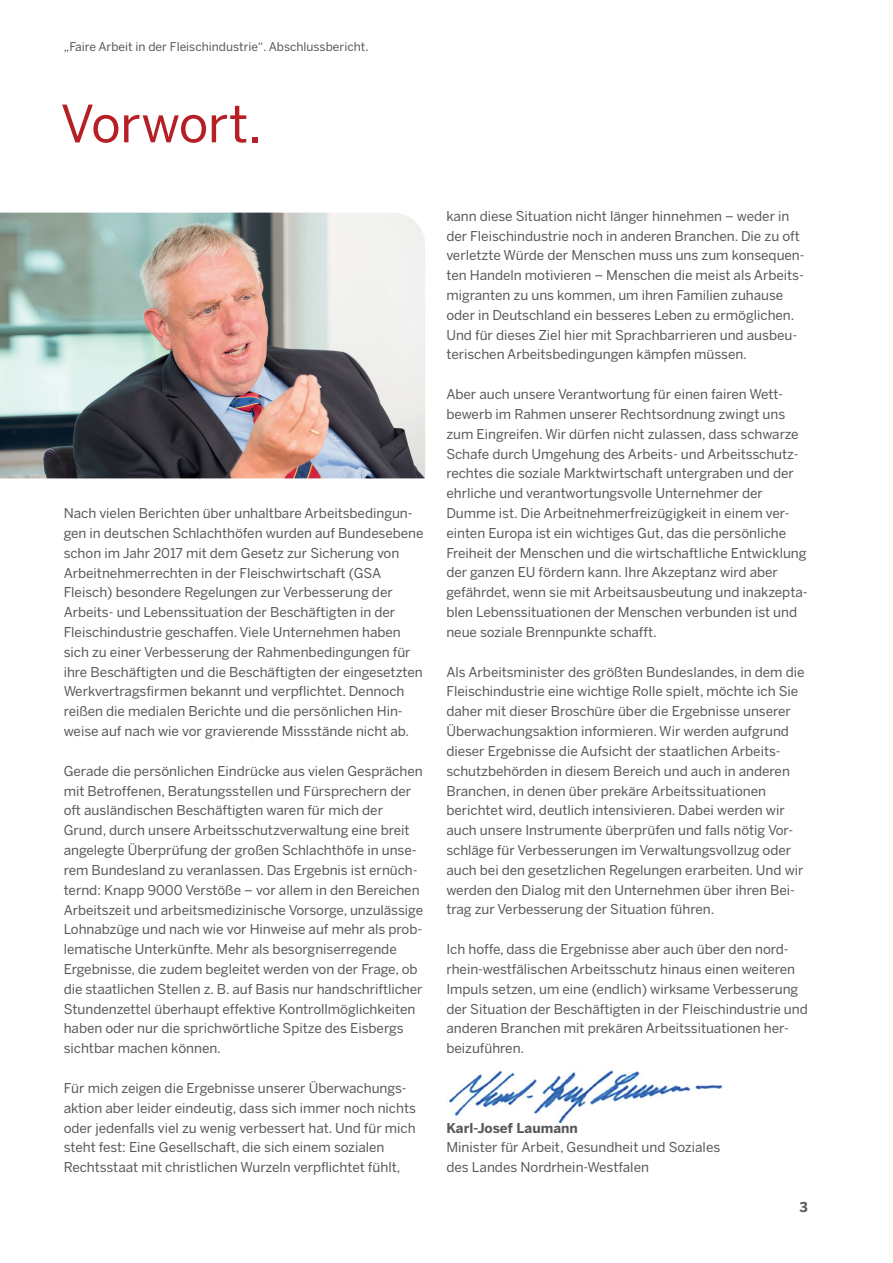
<style>
.page{position:relative;width:893px;height:1263px;background:#fff}
.page>*{position:absolute;margin:0;border:0;box-sizing:border-box;transform-origin:0 0}
.t1{font:51px "Benton Sans";letter-spacing:-.01em;color:#b62024}
.t2{font:13.5px/19.8px "Benton Sans";letter-spacing:-.005em;color:#57585a}
.t3{font:700 13.5px "Benton Sans";color:#57585a}
.t4{font:12px "Benton Sans";color:#57585a}
</style>
<div class="page">
<img style="left:449px;top:1070px;width:274px;height:54px">
<img style="left:0;top:213px;width:425px;height:265px">
<p class="t4" style="left:64px;top:40px;width:306px">„Faire Arbeit in der Fleischindustrie“. Abschlussbericht.</p>
<h1 class="t1" style="left:60px;top:94px;width:203px">Vorwort.</h1>
<p class="t2" style="left:64px;top:503px;width:361px">Nach vielen Berichten über unhaltbare Arbeitsbedingun&shy;gen in deutschen Schlachthöfen wurden auf Bundesebene schon im Jahr 2017 mit dem Gesetz zur Sicherung von Arbeitnehmerrechten in der Fleischwirtschaft (GSA Fleisch) besondere Regelungen zur Verbesserung der Arbeits- und Lebenssituation der Beschäftigten in der Fleischindustrie geschaffen. Viele Unternehmen haben sich zu einer Verbesserung der Rahmenbedingungen für ihre Beschäftigten und die Beschäftigten der eingesetzten Werkvertragsfirmen bekannt und verpflichtet. Dennoch reißen die medialen Berichte und die persönlichen Hin&shy;weise auf nach wie vor gravierende Missstände nicht ab.</p>
<p class="t2" style="left:64px;top:761px;width:361px">Gerade die persönlichen Eindrücke aus vielen Gesprächen mit Betroffenen, Beratungsstellen und Fürsprechern der oft ausländischen Beschäftigten waren für mich der Grund, durch unsere Arbeitsschutzverwaltung eine breit angelegte Überprüfung der großen Schlachthöfe in unse&shy;rem Bundesland zu veranlassen. Das Ergebnis ist ernüch&shy;ternd: Knapp 9000 Verstöße – vor allem in den Bereichen Arbeitszeit und arbeitsmedizinische Vorsorge, unzulässige Lohnabzüge und nach wie vor Hinweise auf mehr als prob&shy;lematische Unterkünfte. Mehr als besorgniserregende Ergebnisse, die zudem begleitet werden von der Frage, ob die staatlichen Stellen z. B. auf Basis nur handschriftlicher Stundenzettel überhaupt effektive Kontrollmöglichkeiten haben oder nur die sprichwörtliche Spitze des Eisbergs sichtbar machen können.</p>
<p class="t2" style="left:64px;top:1078px;width:354px">Für mich zeigen die Ergebnisse unserer Überwachungs&shy;aktion aber leider eindeutig, dass sich immer noch nichts oder jedenfalls viel zu wenig verbessert hat. Und für mich steht fest: Eine Gesellschaft, die sich einem sozialen Rechtsstaat mit christlichen Wurzeln verpflichtet fühlt,</p>
<p class="t2" style="left:446px;top:206px;width:360px">kann diese Situation nicht länger hinnehmen – weder in der Fleischindustrie noch in anderen Branchen. Die zu oft verletzte Würde der Menschen muss uns zum konsequen&shy;ten Handeln motivieren – Menschen die meist als Arbeits&shy;migranten zu uns kommen, um ihren Familien zuhause oder in Deutschland ein besseres Leben zu ermöglichen.<br>Und für dieses Ziel hier mit Sprachbarrieren und ausbeu&shy;terischen Arbeitsbedingungen kämpfen müssen.</p>
<p class="t2" style="left:446px;top:384px;width:363px">Aber auch unsere Verantwortung für einen fairen Wett&shy;bewerb im Rahmen unserer Rechtsordnung zwingt uns zum Eingreifen. Wir dürfen nicht zulassen, dass schwarze Schafe durch Umgehung des Arbeits- und Arbeitsschutz&shy;rechtes die soziale Marktwirtschaft untergraben und der ehrliche und verantwortungsvolle Unternehmer der Dumme ist. Die Arbeitnehmerfreizügigkeit in einem ver&shy;einten Europa ist ein wichtiges Gut, das die persönliche Freiheit der Menschen und die wirtschaftliche Entwicklung der ganzen EU fördern kann. Ihre Akzeptanz wird aber gefährdet, wenn sie mit Arbeitsausbeutung und inakzepta&shy;blen Lebenssituationen der Menschen verbunden ist und neue soziale Brennpunkte schafft.</p>
<p class="t2" style="left:446px;top:662px;width:360px">Als Arbeitsminister des größten Bundeslandes, in dem die Fleischindustrie eine wichtige Rolle spielt, möchte ich Sie daher mit dieser Broschüre über die Ergebnisse unserer Überwachungsaktion informieren. Wir werden aufgrund dieser Ergebnisse die Aufsicht der staatlichen Arbeits&shy;schutzbehörden in diesem Bereich und auch in anderen Branchen, in denen über prekäre Arbeitssituationen berichtet wird, deutlich intensivieren. Dabei werden wir auch unsere Instrumente überprüfen und falls nötig Vor&shy;schläge für Verbesserungen im Verwaltungsvollzug oder auch bei den gesetzlichen Regelungen erarbeiten. Und wir werden den Dialog mit den Unternehmen über ihren Bei&shy;trag zur Verbesserung der Situation führen.</p>
<p class="t2" style="left:446px;top:939px;width:363px">Ich hoffe, dass die Ergebnisse aber auch über den nord&shy;rhein-westfälischen Arbeitsschutz hinaus einen weiteren Impuls setzen, um eine (endlich) wirksame Verbesserung der Situation der Beschäftigten in der Fleischindustrie und anderen Branchen mit prekären Arbeitssituationen her&shy;beizuführen.</p>
<p class="t3" style="left:446px;top:1119px;width:133px">Karl-Josef Laumann</p>
<p class="t2" style="left:446px;top:1137px;width:275px">Minister für Arbeit, Gesundheit und Soziales des Landes Nordrhein-Westfalen</p>
<p class="t3" style="left:799px;top:1199px;width:10px">3</p>
</div>
